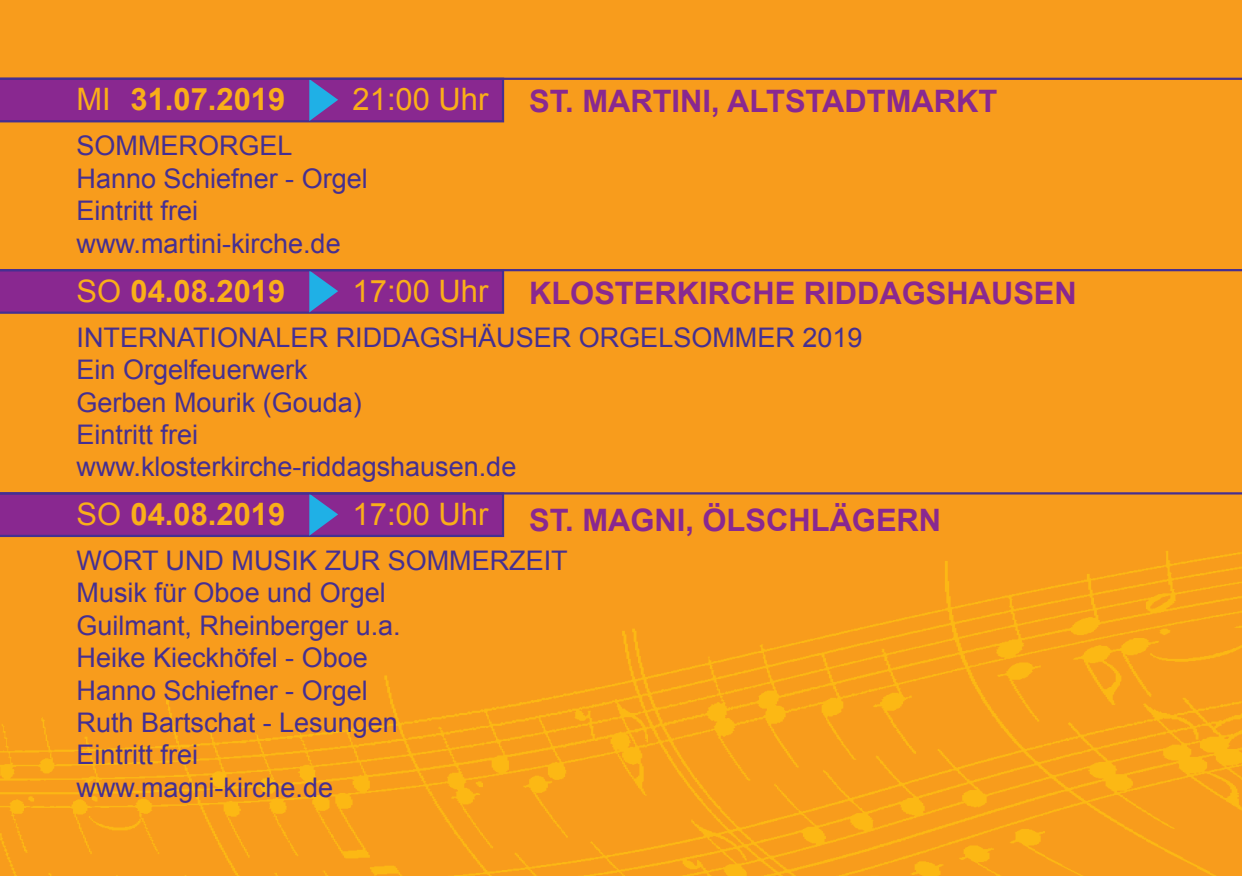
<style>
.page{position:relative;width:1242px;height:876px;background:#f89c1c}
.page>*{position:absolute;margin:0;border:0;box-sizing:border-box;transform-origin:0 0}
.t1{font:700 30.9px "Arial";color:#892890}
.t2{font:700 30.9px "Arial";color:#faaf18}
.t3{font:30.9px "Arial";color:#faaf18}
.t4{font:27px/32.4px "Arial";color:#452f92}
.s1{font-weight:400}
</style>
<div class="page">
<img style="left:0;top:494px;width:1242px;height:382px">
<svg style="left:0;top:80px;width:504px;height:42px"></svg>
<hr style="left:0;top:78px;width:1242px;height:2px;background:#452f92">
<svg style="left:0;top:271px;width:504px;height:43px"></svg>
<hr style="left:0;top:269px;width:1242px;height:2px;background:#452f92">
<svg style="left:0;top:494px;width:504px;height:43px"></svg>
<hr style="left:0;top:492px;width:1242px;height:2px;background:#452f92">
<p class="t2" style="left:77px;top:79px;width:210px"><span class="s1">MI</span> 31.07.2019</p>
<p class="t3" style="left:353px;top:79px;width:137px">21:00 Uhr</p>
<p class="t4" style="left:77px;top:130px;width:293px">SOMMERORGEL<br>Hanno Schiefner - Orgel<br>Eintritt frei www.martini-kirche.de</p>
<p class="t1" style="left:529px;top:81px;width:470px">ST. MARTINI, ALTSTADTMARKT</p>
<p class="t2" style="left:77px;top:270px;width:210px"><span class="s1">SO</span> 04.08.2019</p>
<p class="t3" style="left:353px;top:271px;width:137px">17:00 Uhr</p>
<p class="t1" style="left:529px;top:273px;width:549px">KLOSTERKIRCHE RIDDAGSHAUSEN</p>
<p class="t4" style="left:77px;top:321px;width:787px">INTERNATIONALER RIDDAGSHÄUSER ORGELSOMMER 2019<br>Ein Orgelfeuerwerk<br>Gerben Mourik (Gouda)<br>Eintritt frei<br>www.klosterkirche-riddagshausen.de</p>
<p class="t2" style="left:77px;top:494px;width:210px"><span class="s1">SO</span> 04.08.2019</p>
<p class="t3" style="left:353px;top:494px;width:137px">17:00 Uhr</p>
<p class="t1" style="left:529px;top:500px;width:414px">ST. MAGNI, ÖLSCHLÄGERN</p>
<p class="t4" style="left:77px;top:545px;width:493px">WORT UND MUSIK ZUR SOMMERZEIT<br>Musik für Oboe und Orgel<br>Guilmant, Rheinberger u.a.<br>Heike Kieckhöfel - Oboe<br>Hanno Schiefner - Orgel<br>Ruth Bartschat - Lesungen<br>Eintritt frei<br>www.magni-kirche.de</p>
</div>
